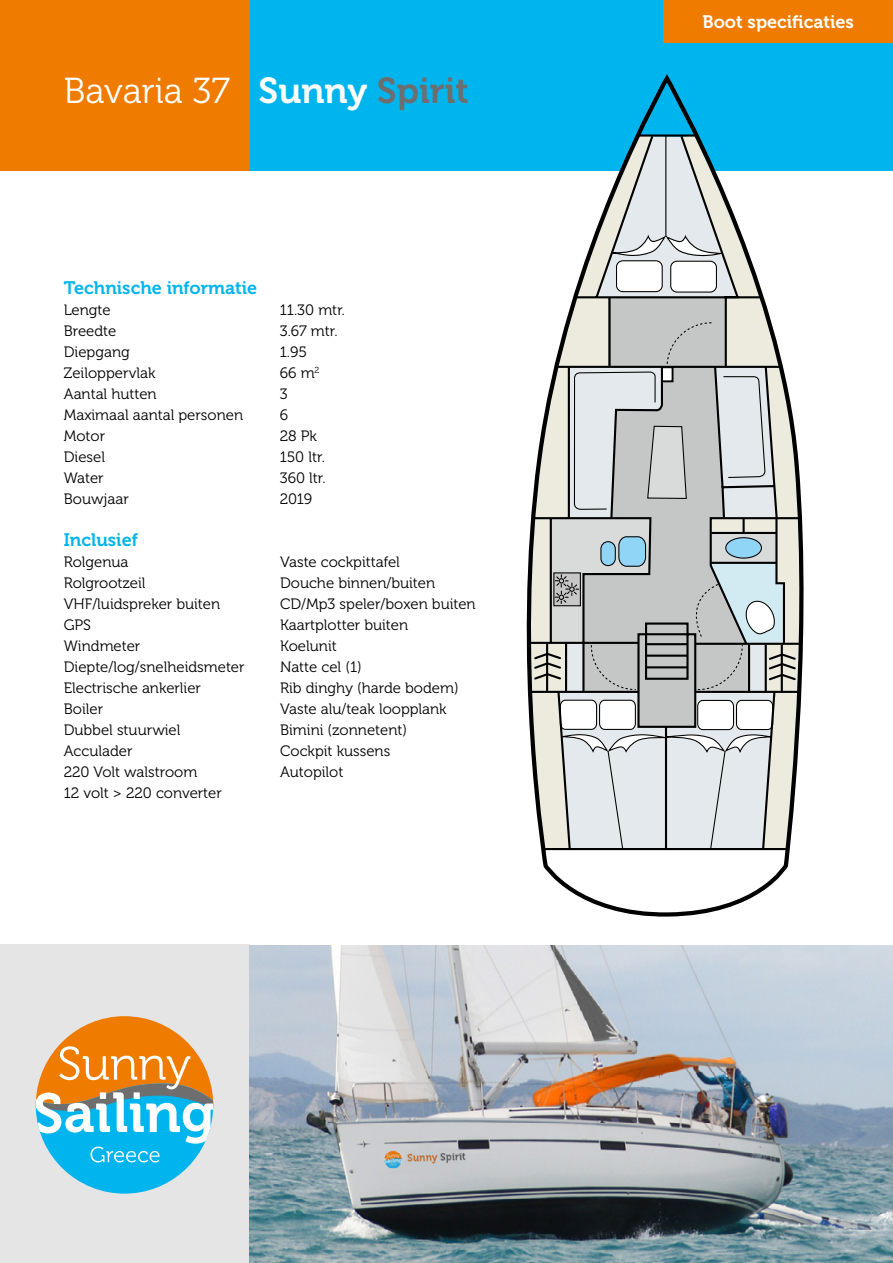
<style>
.page{position:relative;width:893px;height:1263px;background:#fff}
.page>*{position:absolute;margin:0;border:0;box-sizing:border-box;transform-origin:0 0}
.t1{font:36px "Museo 300";color:#fff}
.t2{font:18px "Museo 700";color:#00b5ed}
.t3{font:18px "Museo 700";color:#fff}
.t4{font:15px/21px "Museo 300";color:#000}
.s1{font-family:"Museo 700"}
.s2{font-family:"Museo 700";color:#6e6e6e}
</style>
<div class="page">
<div style="left:0;top:944px;width:250px;height:319px;background:#e5e5e5"></div>
<div style="left:0;top:0;width:893px;height:171px;background:#00b5ed"></div>
<div style="left:0;top:0;width:250px;height:171px;background:#ef7c00"></div>
<svg style="left:36px;top:1016px;width:177px;height:178px"></svg>
<div style="left:663px;top:0;width:230px;height:43px;background:#ef7c00"></div>
<svg style="left:541px;top:74px;width:249px;height:843px"></svg>
<svg style="left:528px;top:133px;width:275px;height:718px"></svg>
<svg style="left:527px;top:134px;width:252px;height:560px"></svg>
<svg style="left:590px;top:322px;width:129px;height:42px;background:#c5c6c4"></svg>
<hr style="left:696px;top:643px;width:104px;height:2px;background:#000">
<hr style="left:695px;top:691px;width:103px;height:2px;background:#000">
<svg style="left:532px;top:364px;width:265px;height:485px;background:#c6c9c9"></svg>
<div style="left:661px;top:366px;width:12px;height:16px;border:2px solid #000"></div>
<img style="left:249px;top:945px;width:644px;height:318px">
<h1 class="t1" style="left:64px;top:72px;width:406px">Bavaria 37 <span class="s1">Sunny</span> <span class="s2">Spirit</span></h1>
<p class="t2" style="left:64px;top:278px;width:195px">Technische informatie</p>
<p class="t4" style="left:64px;top:300px;width:48px">Lengte</p>
<p class="t4" style="left:280px;top:300px;width:67px">11.30 mtr.</p>
<p class="t4" style="left:64px;top:321px;width:54px">Breedte</p>
<p class="t4" style="left:280px;top:321px;width:59px">3.67 mtr.</p>
<p class="t4" style="left:64px;top:342px;width:68px">Diepgang</p>
<p class="t4" style="left:280px;top:342px;width:29px">1.95</p>
<p class="t4" style="left:64px;top:363px;width:93px">Zeiloppervlak</p>
<p class="t4" style="left:280px;top:363px;width:41px">66 m<sup>2</sup></p>
<p class="t4" style="left:64px;top:384px;width:94px">Aantal hutten</p>
<p class="t4" style="left:280px;top:384px;width:9px">3</p>
<p class="t4" style="left:64px;top:405px;width:181px">Maximaal aantal personen</p>
<p class="t4" style="left:280px;top:405px;width:10px">6</p>
<p class="t4" style="left:64px;top:426px;width:43px">Motor</p>
<p class="t4" style="left:280px;top:426px;width:39px">28 Pk</p>
<p class="t4" style="left:64px;top:447px;width:43px">Diesel</p>
<p class="t4" style="left:280px;top:447px;width:47px">150 ltr.</p>
<p class="t4" style="left:64px;top:468px;width:41px">Water</p>
<p class="t4" style="left:280px;top:468px;width:47px">360 ltr.</p>
<p class="t4" style="left:64px;top:489px;width:67px">Bouwjaar</p>
<p class="t4" style="left:280px;top:489px;width:34px">2019</p>
<p class="t2" style="left:64px;top:530px;width:76px">Inclusief</p>
<p class="t4" style="left:64px;top:552px;width:182px">Rolgenua<br>Rolgrootzeil<br>VHF/luidspreker buiten<br>GPS<br>Windmeter<br>Diepte/log/snelheidsmeter<br>Electrische ankerlier<br>Boiler<br>Dubbel stuurwiel<br>Acculader<br>220 Volt walstroom<br>12 volt &gt; 220 converter</p>
<p class="t4" style="left:280px;top:552px;width:197px">Vaste cockpittafel<br>Douche binnen/buiten<br>CD/Mp3 speler/boxen buiten<br>Kaartplotter buiten<br>Koelunit<br>Natte cel (1)<br>Rib dinghy (harde bodem)<br>Vaste alu/teak loopplank<br>Bimini (zonnetent)<br>Cockpit kussens<br>Autopilot</p>
<p class="t3" style="left:702px;top:12px;width:153px">Boot specificaties</p>
</div>
